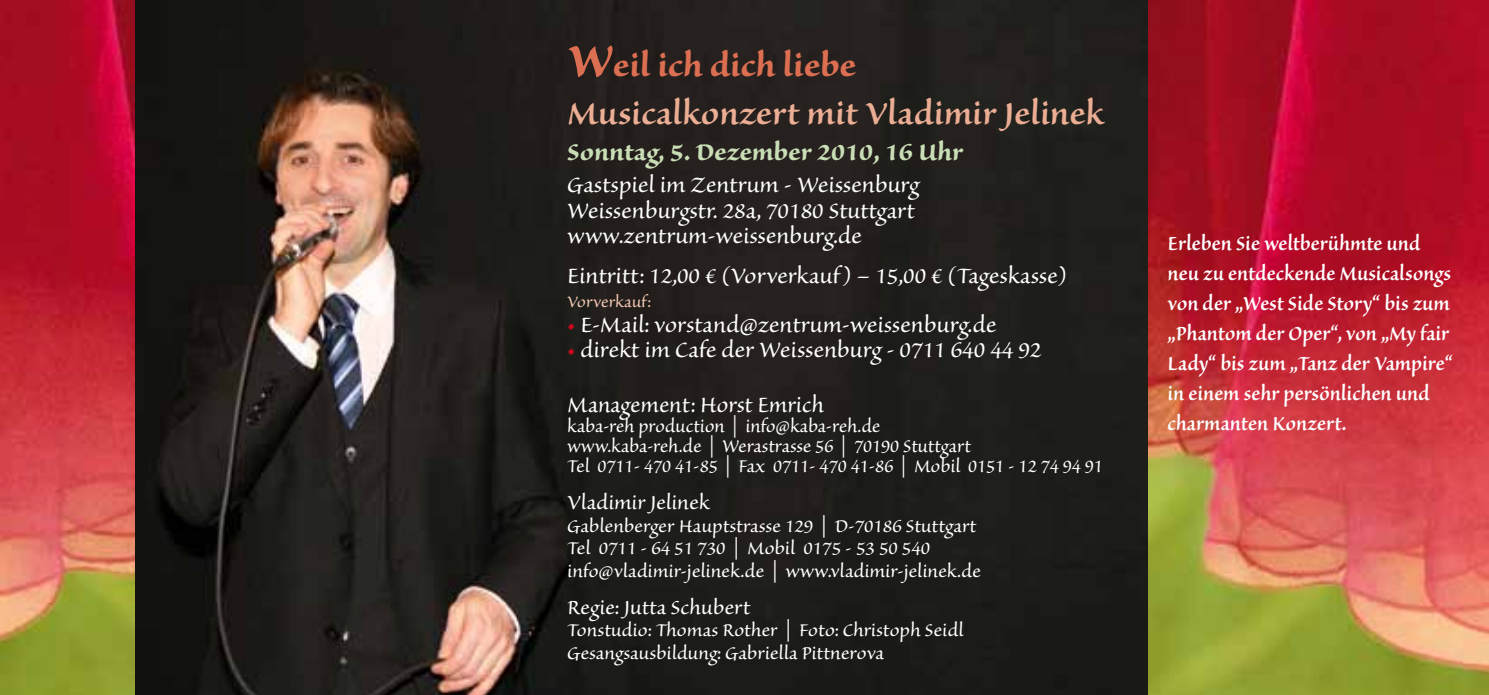
<style>
.page{position:relative;width:1489px;height:695px;background:#fff}
.page>*{position:absolute;margin:0;border:0;box-sizing:border-box;transform-origin:0 0}
.t1{font:600 40px/48px "Sanvito Pro";color:#ebad93}
.t2{font:700 30px "Sanvito Pro";color:#c9deb6}
.t3{font:27.5px/25px "Sanvito Pro";color:#fff}
.t4{font:600 25px/30px "Sanvito Pro";color:#fff;scale:.91 1}
.t5{font:25px "Sanvito Pro";color:#fff}
.t6{font:22.5px/22.5px "Sanvito Pro";color:#fff}
.t7{font:22.5px/20px "Sanvito Pro";color:#fff;scale:.96 1}
.t8{font:20px "Sanvito Pro";color:#f1c6b3}
.s1{font-weight:700;font-size:57.5px;color:#dc6f51}
.s2{font-weight:700;color:#dc6f51}
.s3{color:#cd071e}
</style>
<div class="page">
<img style="left:0;top:0;width:1488px;height:694px">
<h1 class="t1" style="left:567px;top:42px;width:538px"><span class="s1">W</span><span class="s2">eil ich dich liebe<br></span>Musicalkonzert mit Vladimir Jelinek</h1>
<p class="t2" style="left:567px;top:135px;width:397px">Sonntag, 5. Dezember 2010, 16 Uhr</p>
<p class="t3" style="left:567px;top:173px;width:353px">Gastspiel im Zentrum - Weissenburg<br>Weissenburgstr. 28a, 70180 Stuttgart www.zentrum-weissenburg.de</p>
<p class="t3" style="left:567px;top:263px;width:501px">Eintritt: 12,00 € (Vorverkauf) – 15,00 € (Tageskasse)</p>
<p class="t8" style="left:567px;top:290px;width:85px">Vorverkauf:</p>
<p class="t3" style="left:567px;top:312px;width:430px"><span class="s3">•</span> E-Mail: vorstand@zentrum-weissenburg.de</p>
<p class="t3" style="left:567px;top:322px;width:475px;line-height:55.5px"><span class="s3">•</span> direkt im Cafe der Weissenburg - 0711 640 44 92<br>Management: Horst Emrich</p>
<p class="t7" style="left:567px;top:416px;width:559px">kaba-reh production | info@kaba-reh.de<br>www.kaba-reh.de | Werastrasse 56 | 70190 Stuttgart<br>Tel 0711- 470 41-85 | Fax 0711- 470 41-86 | Mobil 0151 - 12 74 94 91</p>
<p class="t5" style="left:567px;top:489px;width:144px">Vladimir Jelinek</p>
<p class="t6" style="left:567px;top:514px;width:415px">Gablenberger Hauptstrasse 129 | D-70186 Stuttgart<br>Tel 0711 - 64 51 730 | Mobil 0175 - 53 50 540 info@vladimir-jelinek.de | www.vladimir-jelinek.de</p>
<p class="t5" style="left:567px;top:593px;width:184px">Regie: Jutta Schubert</p>
<p class="t6" style="left:567px;top:619px;width:398px">Tonstudio: Thomas Rother | Foto: Christoph Seidl<br>Gesangsausbildung: Gabriella Pittnerova</p>
<p class="t4" style="left:1167px;top:228px;width:315px">Erleben Sie weltberühmte und neu zu entdeckende Musicalsongs von der „West Side Story“ bis zum „Phantom der Oper“, von „My fair<br>Lady“ bis zum „Tanz der Vampire“ in einem sehr persönlichen und charmanten Konzert.</p>
</div>
